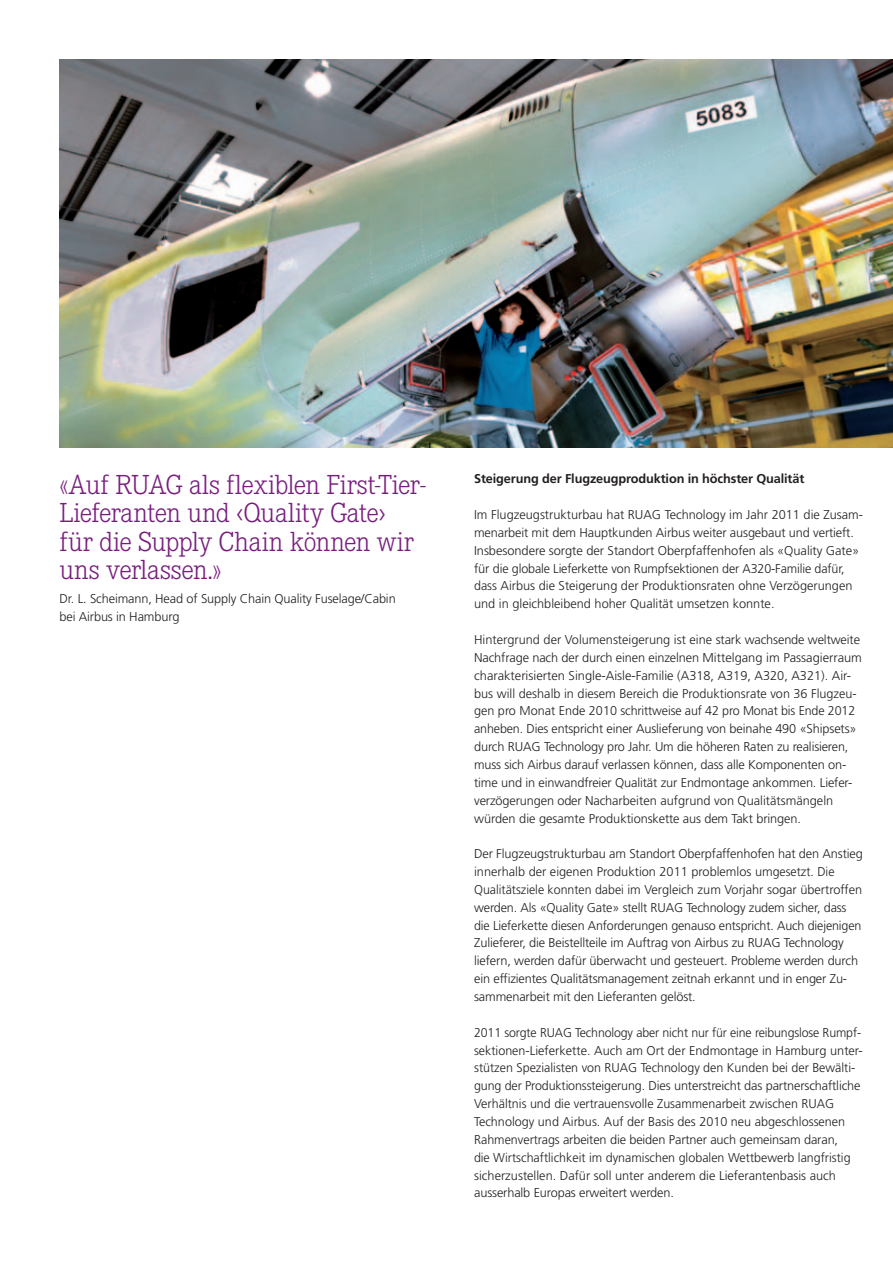
<style>
.page{position:relative;width:893px;height:1263px;background:#fff}
.page>*{position:absolute;margin:0;border:0;box-sizing:border-box;transform-origin:0 0}
.t1{font:300 27px/28.3px "Corporate EBQ";letter-spacing:-.02em;color:#781d7d}
.t2{font:300 12.75px/17.9px "Frutiger";letter-spacing:-.01em;color:#231f20}
.t3{font:700 12.75px "Frutiger";letter-spacing:-.01em;color:#231f20}
.s1{font-family:"Frutiger"}
</style>
<div class="page">
<img style="left:60px;top:60px;width:833px;height:388px">
<h1 class="t1" style="left:60px;top:471px;width:368px">«Auf RUAG als flexiblen First-Tier-<br>Lieferanten und <span class="s1">‹</span>Quality Gate<span class="s1">› </span>für die Supply Chain können wir uns verlassen.»</h1>
<p class="t2" style="left:60px;top:590px;width:338px">Dr. L. Scheimann, Head of Supply Chain Quality Fuselage/Cabin bei Airbus in Hamburg</p>
<p class="t3" style="left:474px;top:471px;width:332px">Steigerung der Flugzeugproduktion in höchster Qualität</p>
<p class="t2" style="left:474px;top:506px;width:390px">Im Flugzeugstrukturbau hat RUAG Technology im Jahr 2011 die Zusam&shy;menarbeit mit dem Hauptkunden Airbus weiter ausgebaut und vertieft.<br>Insbesondere sorgte der Standort Oberpfaffenhofen als «Quality Gate» für die globale Lieferkette von Rumpfsektionen der A320-Familie dafür, dass Airbus die Steigerung der Produktionsraten ohne Verzögerungen und in gleichbleibend hoher Qualität umsetzen konnte.</p>
<p class="t2" style="left:474px;top:631px;width:389px">Hintergrund der Volumensteigerung ist eine stark wachsende weltweite Nachfrage nach der durch einen einzelnen Mittelgang im Passagierraum charakterisierten Single-Aisle-Familie (A318, A319, A320, A321). Air&shy;bus will deshalb in diesem Bereich die Produktionsrate von 36 Flugzeu&shy;gen pro Monat Ende 2010 schrittweise auf 42 pro Monat bis Ende 2012 anheben. Dies entspricht einer Auslieferung von beinahe 490 «Shipsets» durch RUAG Technology pro Jahr. Um die höheren Raten zu realisieren, muss sich Airbus darauf verlassen können, dass alle Komponenten on&shy;time und in einwandfreier Qualität zur Endmontage ankommen. Liefer&shy;verzögerungen oder Nacharbeiten aufgrund von Qualitätsmängeln würden die gesamte Produktionskette aus dem Takt bringen.</p>
<p class="t2" style="left:474px;top:845px;width:390px">Der Flugzeugstrukturbau am Standort Oberpfaffenhofen hat den Anstieg innerhalb der eigenen Produktion 2011 problemlos umgesetzt. Die Qualitätsziele konnten dabei im Vergleich zum Vorjahr sogar übertroffen werden. Als «Quality Gate» stellt RUAG Technology zudem sicher, dass die Lieferkette diesen Anforderungen genauso entspricht. Auch diejenigen Zulieferer, die Beistellteile im Auftrag von Airbus zu RUAG Technology liefern, werden dafür überwacht und gesteuert. Probleme werden durch ein effizientes Qualitätsmanagement zeitnah erkannt und in enger Zu&shy;sammenarbeit mit den Lieferanten gelöst.</p>
<p class="t2" style="left:474px;top:1023px;width:390px">2011 sorgte RUAG Technology aber nicht nur für eine reibungslose Rumpf&shy;sektionen-Lieferkette. Auch am Ort der Endmontage in Hamburg unter&shy;stützen Spezialisten von RUAG Technology den Kunden bei der Bewälti&shy;gung der Produktionssteigerung. Dies unterstreicht das partnerschaftliche Verhältnis und die vertrauensvolle Zusammenarbeit zwischen RUAG Technology und Airbus. Auf der Basis des 2010 neu abgeschlossenen Rahmenvertrags arbeiten die beiden Partner auch gemeinsam daran,<br>die Wirtschaftlichkeit im dynamischen globalen Wettbewerb langfristig sicherzustellen. Dafür soll unter anderem die Lieferantenbasis auch ausserhalb Europas erweitert werden.</p>
</div>
